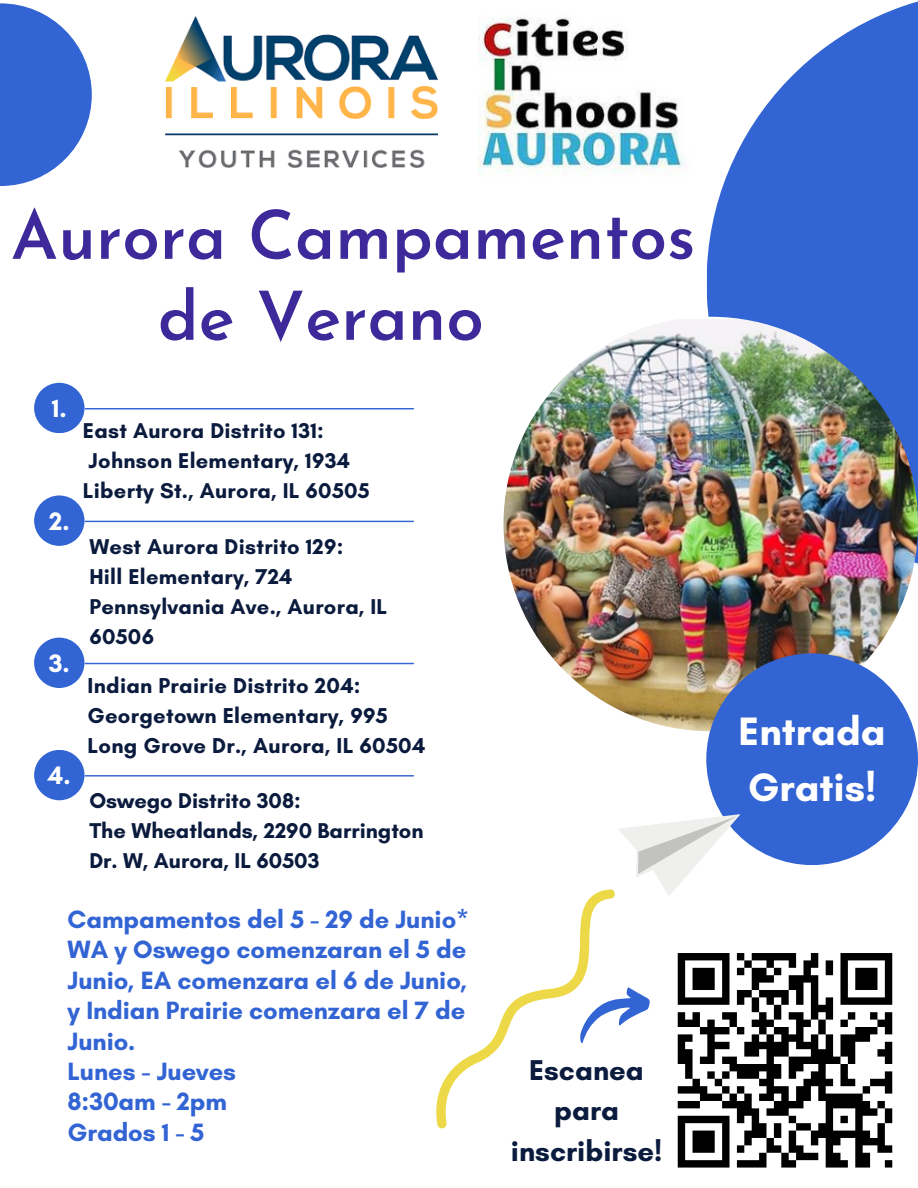
<style>
.page{position:relative;width:918px;height:1188px;background:#fff}
.page>*{position:absolute;margin:0;border:0;box-sizing:border-box;transform-origin:0 0}
.t1{font:600 67.5px/81px "Josefin Sans";color:#3e299b}
.t2{font:700 40.35px/56.2px "Glacial Indifference";color:#fff}
.t3{font:700 29.25px/40.5px "Glacial Indifference";color:#0b1b3d;text-align:center}
.t4{font:700 25.65px "Glacial Indifference";color:#fff}
.t5{font:700 25.5px/30.3px "Glacial Indifference";letter-spacing:-.005em;color:#3264d4}
.t6{font:700 21.9px/30.2px "Glacial Indifference";letter-spacing:.015em;color:#0b1b3d}
</style>
<div class="page">
<svg style="left:706px;top:1px;width:212px;height:575px;fill:#3264d4"></svg>
<svg style="left:0;top:3px;width:92px;height:183px;fill:#3264d4"></svg>
<img style="left:504px;top:317px;width:414px;height:414px;border-radius:50%">
<div style="left:706px;top:653px;width:212px;height:212px;background:#3264d4;border-radius:50%"></div>
<svg style="left:436px;top:889px;width:175px;height:240px"></svg>
<svg style="left:611px;top:800px;width:130px;height:99px"></svg>
<div style="left:34px;top:383px;width:51px;height:50px;background:#3264d4;border-radius:50%"></div>
<hr style="left:85px;top:408px;width:328px;height:1px;background:#3264d4">
<div style="left:34px;top:495px;width:51px;height:51px;background:#3264d4;border-radius:50%"></div>
<hr style="left:85px;top:521px;width:328px;height:1px;background:#3264d4">
<div style="left:34px;top:638px;width:51px;height:50px;background:#3264d4;border-radius:50%"></div>
<hr style="left:85px;top:663px;width:328px;height:1px;background:#3264d4">
<div style="left:34px;top:750px;width:51px;height:50px;background:#3264d4;border-radius:50%"></div>
<hr style="left:85px;top:775px;width:328px;height:2px;background:#3264d4">
<img style="left:479px;top:17px;width:205px;height:159px">
<svg style="left:569px;top:981px;width:81px;height:66px"></svg>
<svg style="left:677px;top:953px;width:216px;height:215px"></svg>
<img style="left:165px;top:17px;width:272px;height:150px">
<h1 class="t1" style="left:158px;top:201px;width:539px;text-indent:-147px">Aurora Campamentos de Verano</h1>
<p class="t4" style="left:52px;top:393px;width:16px">1.</p>
<p class="t4" style="left:49px;top:505px;width:22px">2.</p>
<p class="t4" style="left:49px;top:647px;width:23px">3.</p>
<p class="t4" style="left:48px;top:760px;width:24px">4.</p>
<p class="t6" style="left:83px;top:415px;width:288px">East Aurora Distrito 131:<br>Johnson Elementary, 1934<br>Liberty St., Aurora, IL 60505</p>
<p class="t6" style="left:89px;top:531px;width:299px">West Aurora Distrito 129:<br>Hill Elementary, 724<br>Pennsylvania Ave., Aurora, IL<br>60506</p>
<p class="t6" style="left:88px;top:670px;width:339px">Indian Prairie Distrito 204:<br>Georgetown Elementary, 995<br>Long Grove Dr., Aurora, IL 60504</p>
<p class="t6" style="left:89px;top:785px;width:336px">Oswego Distrito 308:<br>The Wheatlands, 2290 Barrington<br>Dr. W, Aurora, IL 60503</p>
<p class="t5" style="left:68px;top:904px;width:403px">Campamentos del 5 - 29 de Junio*<br>WA y Oswego comenzaran el 5 de<br>Junio, EA comenzara el 6 de Junio, y Indian Prairie comenzara el 7 de<br>Junio.<br>Lunes - Jueves<br>8:30am - 2pm<br>Grados 1 - 5</p>
<h3 class="t3" style="left:511px;top:1049px;width:153px">Escanea para inscribirse!</h3>
<h2 class="t2" style="left:739px;top:703px;width:149px">Entrada<br>Gratis!</h2>
</div>
